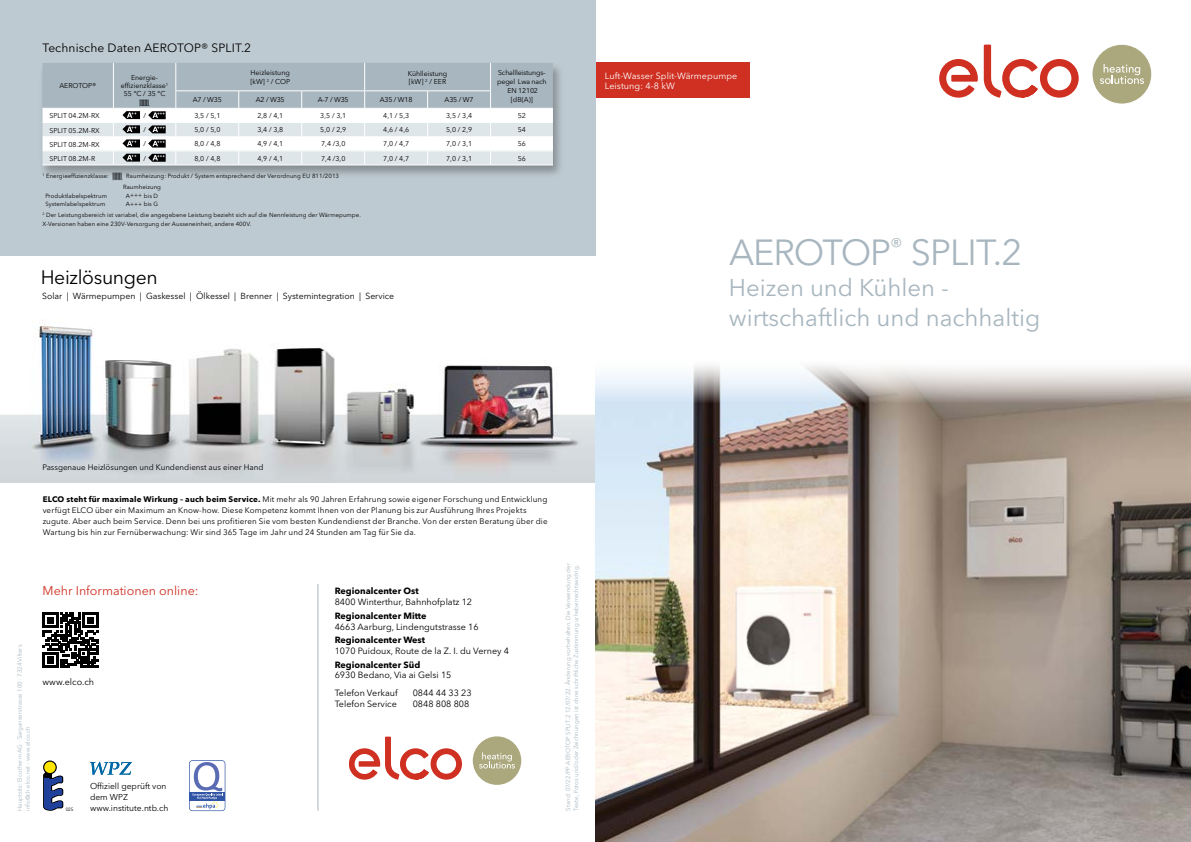
<style>
.page{position:relative;width:1191px;height:842px;background:#fff}
.page>*{position:absolute;margin:0;border:0;box-sizing:border-box;transform-origin:0 0}
.t1{font:36px "Avenir Next LT Pro";letter-spacing:-.03em;color:#a8b6bf}
.t2{font:24px/30px "Avenir Next LT Pro";color:#a8b6bf}
.t3{font:19.4px "Avenir Next LT Pro";letter-spacing:-.02em;color:#000}
.t4{font:12.5px "Avenir Next LT Pro";color:#cf3022}
.t5{font:12px "Avenir Next LT Pro";letter-spacing:.01em;color:#000}
.t6{font:9px/17.9px "Avenir Next LT Pro";color:#000}
.t7{font:700 9px "Avenir Next LT Pro";color:#000}
.t8{font:9px/10px "Avenir Next LT Pro";letter-spacing:.01em;color:#fff}
.t9{font:8.7px "Avenir Next LT Pro";color:#000}
.t10{font:8.5px/11px "Avenir Next LT Pro";color:#000}
.t11{font:8px/11px "Avenir Next LT Pro";letter-spacing:.015em;color:#000}
.t12{font:7px/8px "Avenir Next LT Pro";color:#000}
.t13{font:7px/9px "Avenir Next LT Pro";letter-spacing:-.02em;color:#000;text-align:center}
.t14{font:6px/9.4px "Avenir Next LT Pro";letter-spacing:.01em;color:#000}
.t15{font:6px/8px "Avenir Next LT Pro";color:#a8b6bf}
.t16{font:4.7px "Avenir Next LT Pro";color:#000}
.s1{font-weight:700}
</style>
<div class="page">
<img style="left:0;top:255px;width:595px;height:227px">
<img style="left:595px;top:403px;width:596px;height:439px">
<svg style="left:595px;top:365px;width:596px;height:38px"></svg>
<div style="left:1091px;top:44px;width:61px;height:60px;background:#aca87e;border:1px solid #fff;border-radius:50%"></div>
<svg style="left:1100px;top:64px;width:44px;height:20px"></svg>
<svg style="left:939px;top:45px;width:139px;height:53px"></svg>
<div style="left:595px;top:62px;width:155px;height:36px;background:#cf3022"></div>
<div style="left:0;top:0;width:595px;height:255px;background:#becad1"></div>
<div style="left:38px;top:61px;width:526px;height:117px;background:#000;opacity:.3"></div>
<hr style="left:43px;top:165px;width:70px;height:1px;background:#fff">
<hr style="left:113px;top:165px;width:63px;height:1px;background:#fff">
<hr style="left:176px;top:165px;width:63px;height:1px;background:#fff">
<hr style="left:239px;top:165px;width:63px;height:1px;background:#fff">
<hr style="left:302px;top:165px;width:63px;height:1px;background:#fff">
<hr style="left:365px;top:165px;width:62px;height:1px;background:#fff">
<hr style="left:427px;top:165px;width:63px;height:1px;background:#fff">
<hr style="left:490px;top:165px;width:63px;height:1px;background:#fff">
<svg style="left:43px;top:63px;width:510px;height:102px;background:#cdd5d9"></svg>
<svg style="left:112px;top:173px;width:11px;height:7px"></svg>
<div style="left:473px;top:736px;width:48px;height:49px;background:#aca87e;border-radius:50%"></div>
<svg style="left:479px;top:752px;width:36px;height:16px"></svg>
<svg style="left:349px;top:737px;width:113px;height:43px"></svg>
<hr style="left:318px;top:584px;width:1px;height:227px;background:#a8b6bf">
<svg style="left:43px;top:612px;width:55px;height:56px"></svg>
<svg style="left:90px;top:762px;width:42px;height:13px"></svg>
<svg style="left:189px;top:760px;width:37px;height:52px"></svg>
<svg style="left:43px;top:760px;width:20px;height:51px"></svg>
<div style="left:44px;top:762px;width:12px;height:11px;background:#ffe600;border-radius:50%"></div>
<h3 class="t5" style="left:43px;top:40px;width:210px">Technische Daten AEROTOP® SPLIT.2</h3>
<p class="t12" style="left:59px;top:82px;width:38px">AEROTOP®</p>
<p class="t12" style="left:121px;top:74px;width:49px;text-align:center">Energie&shy;effizienzklasse<sup>1<br></sup>55 °C / 35 °C</p>
<p class="t12" style="left:250px;top:68px;width:41px;line-height:9px">Heizleistung [kW] <sup>2</sup> / COP</p>
<p class="t12" style="left:408px;top:69px;width:41px;line-height:8.4px">Kühlleistung [kW] <sup>2</sup> / EER</p>
<p class="t13" style="left:497px;top:68px;width:51px">Schallleistungs&shy;pegel Lwa nach<br>EN 12102</p>
<p class="t12" style="left:193px;top:96px;width:30px">A7 / W35</p>
<p class="t12" style="left:256px;top:96px;width:30px">A2 / W35</p>
<p class="t12" style="left:318px;top:96px;width:33px">A-7 / W35</p>
<p class="t12" style="left:380px;top:96px;width:34px">A35 / W18</p>
<p class="t12" style="left:444px;top:96px;width:30px">A35 / W7</p>
<p class="t12" style="left:511px;top:95px;width:24px">[dB(A)]</p>
<p class="t12" style="left:50px;top:112px;width:52px">SPLIT 04.2M-RX</p>
<p class="t12" style="left:143px;top:112px;width:4px">/</p>
<p class="t12" style="left:194px;top:112px;width:27px">3,5 / 5,1</p>
<p class="t12" style="left:257px;top:112px;width:27px">2,8 / 4,1</p>
<p class="t12" style="left:320px;top:112px;width:27px">3,5 / 3,1</p>
<p class="t12" style="left:383px;top:112px;width:27px">4,1 / 5,3</p>
<p class="t12" style="left:446px;top:112px;width:27px">3,5 / 3,4</p>
<p class="t12" style="left:518px;top:112px;width:10px">52</p>
<p class="t12" style="left:50px;top:126px;width:52px">SPLIT 05.2M-RX</p>
<p class="t12" style="left:143px;top:126px;width:4px">/</p>
<p class="t12" style="left:194px;top:126px;width:27px">5,0 / 5,0</p>
<p class="t12" style="left:257px;top:126px;width:27px">3,4 / 3,8</p>
<p class="t12" style="left:320px;top:126px;width:27px">5,0 / 2,9</p>
<p class="t12" style="left:383px;top:126px;width:27px">4,6 / 4,6</p>
<p class="t12" style="left:446px;top:126px;width:27px">5,0 / 2,9</p>
<p class="t12" style="left:518px;top:126px;width:10px">54</p>
<p class="t12" style="left:50px;top:140px;width:52px">SPLIT 08.2M-RX</p>
<p class="t12" style="left:143px;top:140px;width:4px">/</p>
<p class="t12" style="left:194px;top:140px;width:27px">8,0 / 4,8</p>
<p class="t12" style="left:257px;top:140px;width:27px">4,9 / 4,1</p>
<p class="t12" style="left:321px;top:140px;width:26px">7,4 /3,0</p>
<p class="t12" style="left:383px;top:140px;width:27px">7,0 / 4,7</p>
<p class="t12" style="left:446px;top:140px;width:27px">7,0 / 3,1</p>
<p class="t12" style="left:518px;top:140px;width:10px">56</p>
<p class="t12" style="left:50px;top:154px;width:47px">SPLIT 08.2M-R</p>
<p class="t12" style="left:143px;top:154px;width:4px">/</p>
<p class="t12" style="left:194px;top:154px;width:27px">8,0 / 4,8</p>
<p class="t12" style="left:257px;top:154px;width:27px">4,9 / 4,1</p>
<p class="t12" style="left:321px;top:154px;width:26px">7,4 /3,0</p>
<p class="t12" style="left:383px;top:154px;width:27px">7,0 / 4,7</p>
<p class="t12" style="left:446px;top:154px;width:27px">7,0 / 3,1</p>
<p class="t12" style="left:518px;top:154px;width:10px">56</p>
<p class="t14" style="left:43px;top:171px;width:68px"><sup>1</sup> Energieeffizienzklasse:</p>
<p class="t14" style="left:123px;top:170px;width:217px;line-height:11.6px;text-indent:3px">Raumheizung: Produkt / System entsprechend der Verordnung EU 811/2013<br>Raumheizung</p>
<p class="t14" style="left:45px;top:191px;width:63px">Produktlabelspektrum</p>
<p class="t14" style="left:126px;top:191px;width:34px">A+++ bis D</p>
<p class="t14" style="left:45px;top:200px;width:61px">Systemlabelspektrum</p>
<p class="t14" style="left:126px;top:200px;width:34px">A+++ bis G</p>
<p class="t14" style="left:43px;top:210px;width:320px"><sup>2</sup> Der Leistungsbereich ist variabel, die angegebene Leistung bezieht sich auf die Nennleistung der Wärmepumpe.<br>X-Versionen haben eine 230V-Versorgung der Ausseneinheit, andere 400V.</p>
<h3 class="t3" style="left:41px;top:266px;width:119px">Heizlösungen</h3>
<p class="t9" style="left:42px;top:291px;width:353px">Solar | Wärmepumpen | Gaskessel | Ölkessel | Brenner | Systemintegration | Service</p>
<p class="t8" style="left:605px;top:71px;width:134px">Luft-Wasser Split-Wärmepumpe<br>Leistung: 4-8 kW</p>
<h1 class="t1" style="left:729px;top:231px;width:295px">AEROTOP<sup>®</sup> SPLIT.2</h1>
<h2 class="t2" style="left:729px;top:273px;width:313px">Heizen und Kühlen - wirtschaftlich und nachhaltig</h2>
<p class="t11" style="left:43px;top:462px;width:222px">Passgenaue Heizlösungen und Kundendienst aus einer Hand</p>
<p class="t11" style="left:43px;top:494px;width:506px"><span class="s1">ELCO steht für maximale Wirkung – auch beim Service.</span> Mit mehr als 90 Jahren Erfahrung sowie eigener Forschung und Entwicklung verfügt ELCO über ein Maximum an Know-how. Diese Kompetenz kommt Ihnen von der Planung bis zur Ausführung Ihres Projekts zugute. Aber auch beim Service. Denn bei uns profitieren Sie vom besten Kundendienst der Branche. Von der ersten Beratung über die Wartung bis hin zur Fernüberwachung: Wir sind 365 Tage im Jahr und 24 Stunden am Tag für Sie da.</p>
<h3 class="t4" style="left:43px;top:583px;width:157px">Mehr Informationen online:</h3>
<p class="t15" style="left:16px;top:811px;width:168px;rotate:-90deg">Hauptsitz: Elcotherm AG · Sarganserstrasse 100 · 7324 Vilters info@ch.elco.net · www.elco.ch</p>
<p class="t6" style="left:43px;top:673px;width:53px">www.elco.ch</p>
<p class="t10" style="left:90px;top:780px;width:78px">Offiziell geprüft von dem WPZ</p>
<p class="t16" style="left:66px;top:806px;width:9px">025</p>
<p class="t10" style="left:90px;top:802px;width:80px">www.institute.ntb.ch</p>
<p class="t7" style="left:335px;top:586px;width:86px">Regionalcenter Ost</p>
<p class="t6" style="left:335px;top:593px;width:139px">8400 Winterthur, Bahnhofplatz 12</p>
<p class="t7" style="left:335px;top:610px;width:93px">Regionalcenter Mitte</p>
<p class="t6" style="left:335px;top:617px;width:145px">4663 Aarburg, Lindengutstrasse 16</p>
<p class="t7" style="left:335px;top:634px;width:92px">Regionalcenter West</p>
<p class="t6" style="left:335px;top:642px;width:176px">1070 Puidoux, Route de la Z. I. du Verney 4</p>
<p class="t7" style="left:335px;top:659px;width:87px">Regionalcenter Süd</p>
<p class="t6" style="left:335px;top:666px;width:118px">6930 Bedano, Via ai Gelsi 15<br>Telefon Verkauf</p>
<p class="t6" style="left:413px;top:684px;width:60px">0844 44 33 23</p>
<p class="t6" style="left:335px;top:695px;width:64px">Telefon Service</p>
<p class="t6" style="left:413px;top:695px;width:58px">0848 808 808</p>
<p class="t15" style="left:564px;top:811px;width:249px;rotate:-90deg">Stand: 07/22/PP AEROTOP SPLIT.2 12/07/22. Änderung vorbehalten. Die Verwendung der<br>Texte, Fotos und/oder Zeichnungen ist ohne schriftliche Zustimmung urheberrechtswidrig.</p>
</div>
